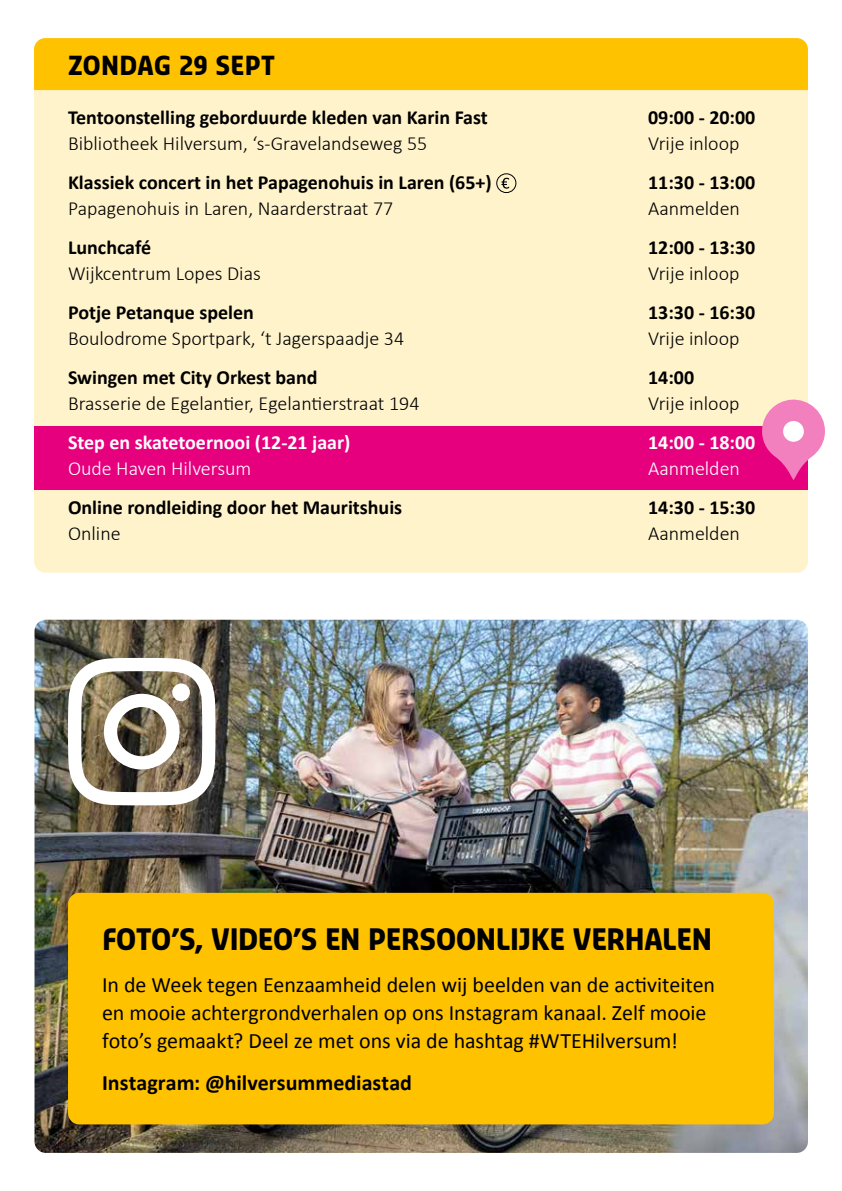
<style>
.page{position:relative;width:842px;height:1191px;background:#fff}
.page>*{position:absolute;margin:0;border:0;box-sizing:border-box;transform-origin:0 0}
.t1{font:700 29px "Sansa Con Pro";letter-spacing:-.01em;color:#000}
.t2{font:700 25.8px "Sansa Con Pro";letter-spacing:.015em;color:#000}
.t3{font:22px/28px "Calibri";letter-spacing:-.005em;color:#000}
.t4{font:700 22px "Calibri";color:#000}
.t5{font:300 20px "Calibri";color:#000}
.t6{font:700 20px "Calibri";color:#000}
.t7{font:700 20px "Calibri";color:#fff}
.t8{font:300 20px "Calibri";color:#fff}
</style>
<div class="page">
<div style="left:34px;top:90px;width:774px;height:482px;background:#fff3cc"></div>
<div style="left:34px;top:38px;width:774px;height:52px;background:#ffc200"></div>
<div style="left:496px;top:173px;width:20px;height:20px;border:1px solid #000;border-radius:50%"></div>
<svg style="left:501px;top:178px;width:8px;height:11px"></svg>
<img style="left:35px;top:619px;width:773px;height:533px">
<div style="left:68px;top:892px;width:706px;height:232px;background:#ffc200;border-radius:11px"></div>
<svg style="left:68px;top:658px;width:147px;height:147px"></svg>
<div style="left:34px;top:426px;width:774px;height:63px;background:#e6007e"></div>
<svg style="left:761px;top:398px;width:64px;height:82px"></svg>
<div style="left:783px;top:421px;width:21px;height:21px;background:#fff;border-radius:50%"></div>
<p class="t2" style="left:68px;top:48px;width:208px">ZONDAG 29 SEPT</p>
<p class="t6" style="left:68px;top:103px;width:421px">Tentoonstelling geborduurde kleden van Karin Fast</p>
<p class="t6" style="left:648px;top:103px;width:109px">09:00 - 20:00</p>
<p class="t5" style="left:68px;top:131px;width:361px">Bibliotheek Hilversum, ‘s-Gravelandseweg 55</p>
<p class="t5" style="left:648px;top:131px;width:93px">Vrije inloop</p>
<p class="t6" style="left:68px;top:168px;width:425px">Klassiek concert in het Papagenohuis in Laren (65+)</p>
<p class="t6" style="left:648px;top:168px;width:109px">11:30 - 13:00</p>
<p class="t5" style="left:68px;top:196px;width:327px">Papagenohuis in Laren, Naarderstraat 77</p>
<p class="t5" style="left:648px;top:196px;width:93px">Aanmelden</p>
<p class="t6" style="left:68px;top:233px;width:85px">Lunchcafé</p>
<p class="t6" style="left:648px;top:233px;width:109px">12:00 - 13:30</p>
<p class="t5" style="left:68px;top:261px;width:194px">Wijkcentrum Lopes Dias</p>
<p class="t5" style="left:648px;top:261px;width:93px">Vrije inloop</p>
<p class="t6" style="left:68px;top:298px;width:187px">Potje Petanque spelen</p>
<p class="t6" style="left:648px;top:298px;width:109px">13:30 - 16:30</p>
<p class="t5" style="left:68px;top:326px;width:338px">Boulodrome Sportpark, ‘t Jagerspaadje 34</p>
<p class="t5" style="left:648px;top:326px;width:93px">Vrije inloop</p>
<p class="t6" style="left:68px;top:363px;width:251px">Swingen met City Orkest band</p>
<p class="t6" style="left:648px;top:363px;width:48px">14:00</p>
<p class="t5" style="left:68px;top:391px;width:353px">Brasserie de Egelantier, Egelantierstraat 194</p>
<p class="t5" style="left:648px;top:391px;width:93px">Vrije inloop</p>
<p class="t7" style="left:68px;top:428px;width:284px">Step en skatetoernooi (12-21 jaar)</p>
<p class="t7" style="left:648px;top:428px;width:109px">14:00 - 18:00</p>
<p class="t8" style="left:68px;top:456px;width:185px">Oude Haven Hilversum</p>
<p class="t8" style="left:648px;top:456px;width:93px">Aanmelden</p>
<p class="t6" style="left:68px;top:493px;width:336px">Online rondleiding door het Mauritshuis</p>
<p class="t6" style="left:648px;top:493px;width:109px">14:30 - 15:30</p>
<p class="t5" style="left:68px;top:521px;width:54px">Online</p>
<p class="t5" style="left:648px;top:521px;width:93px">Aanmelden</p>
<h1 class="t1" style="left:102px;top:920px;width:611px">FOTO’S, VIDEO’S EN PERSOONLIJKE VERHALEN</h1>
<p class="t3" style="left:102px;top:970px;width:615px">In de Week tegen Eenzaamheid delen wij beelden van de activiteiten en mooie achtergrondverhalen op ons Instagram kanaal. Zelf mooie foto’s gemaakt? Deel ze met ons via de hashtag #WTEHilversum!</p>
<p class="t4" style="left:102px;top:1067px;width:311px">Instagram: @hilversummediastad</p>
</div>
